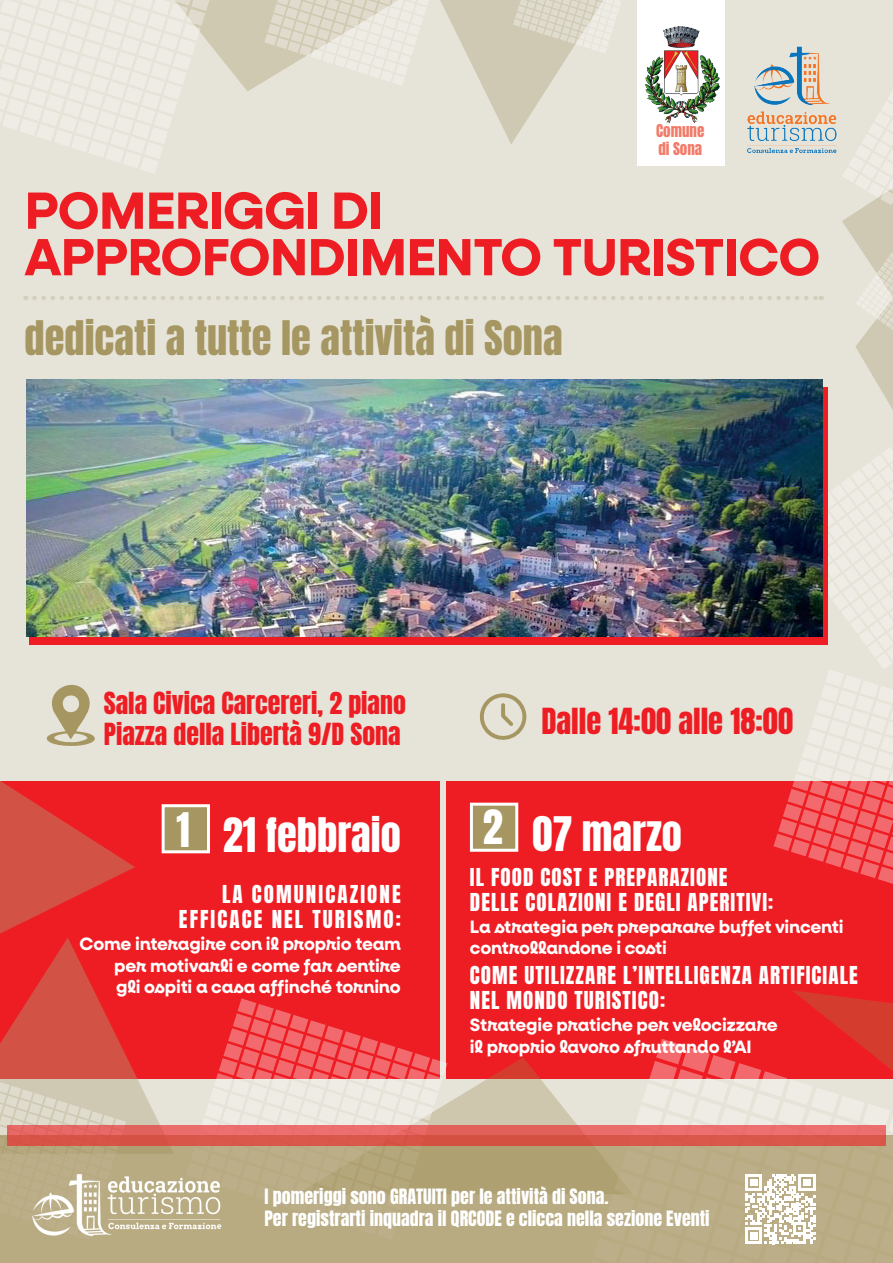
<style>
.page{position:relative;width:893px;height:1263px;background:#e6e3d8}
.page>*{position:absolute;margin:0;border:0;box-sizing:border-box;transform-origin:0 0}
.t1{font:700 52.5px/46.5px "Neulis Cursive";letter-spacing:-.01em;color:#ee1d23}
.t2{font:40.5px "Anton";color:#a59662}
.t3{font:40.5px "Anton";color:#fff}
.t4{font:30.6px "Anton";color:#ee1d23}
.t5{font:25.95px/31px "Anton";color:#ee1d23}
.t6{font:21px/25.2px "Anton";letter-spacing:.05em;color:#fff}
.t7{font:21px/25.2px "Anton";letter-spacing:.1em;color:#fff;text-align:right}
.t8{font:700 18px/21.6px "Neulis Cursive";letter-spacing:-.01em;color:#fff}
.t9{font:18px/21.6px "Anton";color:#fff}
.t10{font:15px/18px "Anton";color:#f37a68}
</style>
<div class="page">
<div style="left:0;top:781px;width:439px;height:297px;background:#ee1d23"></div>
<div style="left:446px;top:781px;width:447px;height:297px;background:#ee1d23"></div>
<div style="left:638px;top:0;width:87px;height:166px;background:#fff"></div>
<img style="left:645px;top:26px;width:74px;height:98px">
<img style="left:747px;top:46px;width:90px;height:107px">
<div style="left:29px;top:387px;width:798px;height:257px;background:#ee1d23"></div>
<img style="left:26px;top:379px;width:797px;height:258px">
<svg style="left:0;top:0;width:429px;height:173px"></svg>
<svg style="left:440px;top:0;width:181px;height:144px"></svg>
<svg style="left:447px;top:1058px;width:139px;height:68px;fill:#d4c7ad"></svg>
<svg style="left:186px;top:998px;width:261px;height:128px"></svg>
<svg style="left:773px;top:439px;width:120px;height:445px"></svg>
<svg style="left:842px;top:91px;width:51px;height:319px"></svg>
<svg style="left:34px;top:296px;width:788px;height:4px"></svg>
<svg style="left:0;top:684px;width:174px;height:452px"></svg>
<svg style="left:479px;top:693px;width:48px;height:47px"></svg>
<div style="left:0;top:1136px;width:893px;height:127px;background:linear-gradient(to bottom,#b3a579,#baad85)"></div>
<img style="left:27px;top:1159px;width:204px;height:89px">
<div style="left:162px;top:804px;width:48px;height:49px;background:#a59662;border:3px solid #fff"></div>
<div style="left:470px;top:803px;width:48px;height:49px;background:#a59662;border:3px solid #fff"></div>
<svg style="left:7px;top:1126px;width:579px;height:20px;background:#dd5c53"></svg>
<svg style="left:586px;top:990px;width:307px;height:273px"></svg>
<p class="t10" style="left:656px;top:123px;width:50px">Comune di Sona</p>
<h1 class="t1" style="left:25px;top:185px;width:797px">POMERIGGI DI<br>APPROFONDIMENTO TURISTICO</h1>
<h2 class="t2" style="left:25px;top:317px;width:539px">dedicati a tutte le attività di Sona</h2>
<h3 class="t5" style="left:104px;top:690px;width:304px">Sala Civica Carcereri, 2 piano<br>Piazza della Libertà 9/D Sona</h3>
<h3 class="t4" style="left:541px;top:705px;width:253px">Dalle 14:00 alle 18:00</h3>
<h2 class="t3" style="left:483px;top:807px;width:22px">2</h2>
<h2 class="t3" style="left:177px;top:809px;width:15px">1</h2>
<h2 class="t3" style="left:532px;top:813px;width:151px">07 marzo</h2>
<p class="t6" style="left:470px;top:866px;width:305px">IL FOOD COST E PREPARAZIONE<br>DELLE COLAZIONI E DEGLI APERITIVI:</p>
<p class="t8" style="left:470px;top:915px;width:375px">La strategia per preparare buffet vincenti controllandone i costi</p>
<p class="t6" style="left:470px;top:964px;width:389px">COME UTILIZZARE L’INTELLIGENZA ARTIFICIALE<br>NEL MONDO TURISTICO:</p>
<p class="t8" style="left:470px;top:1013px;width:309px">Strategie pratiche per velocizzare il proprio lavoro sfruttando l’AI</p>
<h2 class="t3" style="left:223px;top:814px;width:180px">21 febbraio</h2>
<p class="t7" style="left:179px;top:883px;width:223px">LA COMUNICAZIONE<br>EFFICACE NEL TURISMO:</p>
<p class="t8" style="left:114px;top:932px;width:288px;text-align:justify;text-indent:-35px">Come interagire con il proprio team per motivarli e come far sentire gli ospiti a casa affinché tornino</p>
<p class="t9" style="left:264px;top:1187px;width:447px">I pomeriggi sono GRATUITI per le attività di Sona.<br>Per registrarti inquadra il QRCODE e clicca nella sezione Eventi</p>
</div>
